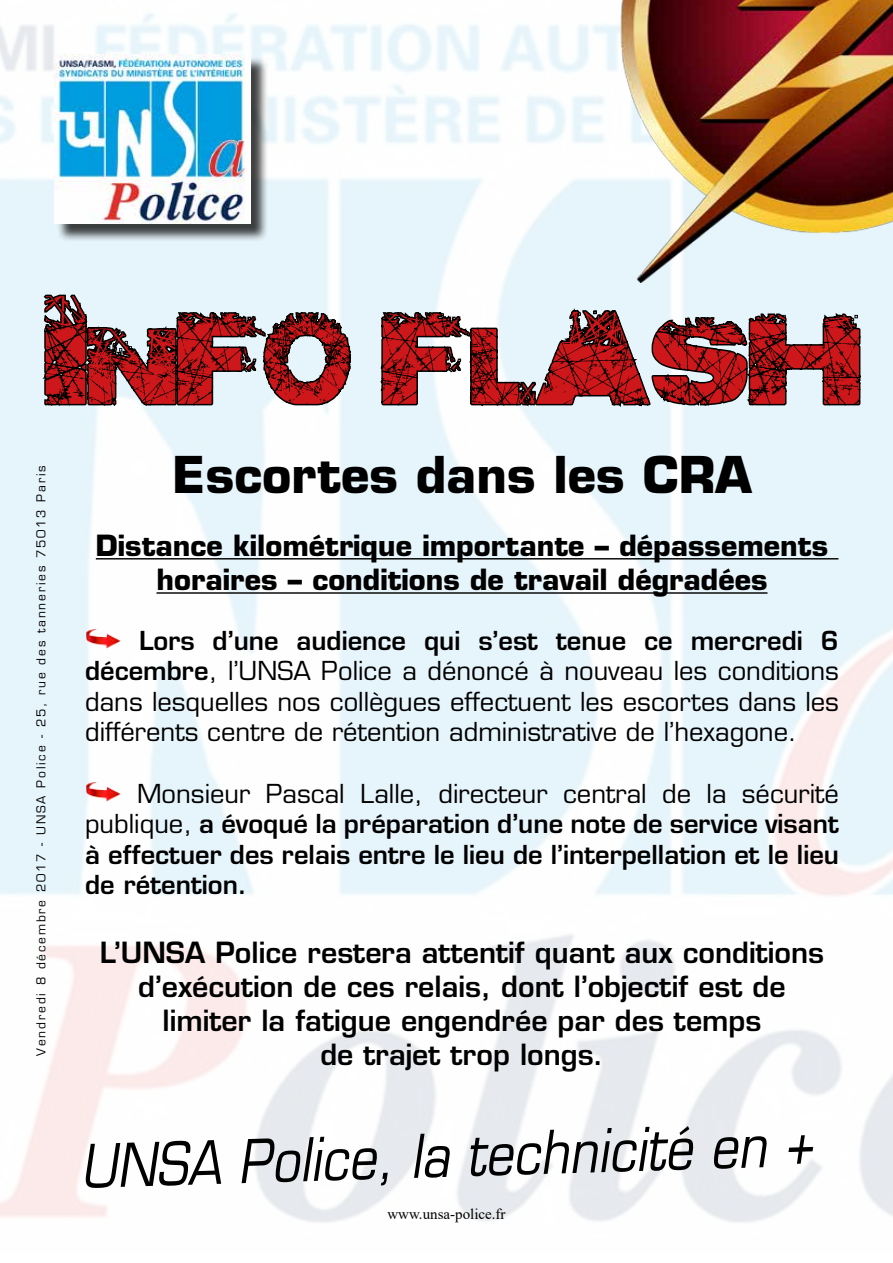
<style>
.page{position:relative;width:893px;height:1263px;background:#fff}
.page>*{position:absolute;margin:0;border:0;box-sizing:border-box;transform-origin:0 0}
.t1{font:144px "Actionofthe Time New";color:#cd171a;scale:.95 1}
.t2{font:italic 58.5px "Eurostile LT Std";color:#000;scale:.85 1}
.t3{font:700 49.5px "Eurostile LT Std";color:#000}
.t4{font:600 28.5px/34.2px "Eurostile LT Std";color:#000;text-align:center}
.t5{font:700 28.5px/34.2px "Eurostile LT Std";color:#000;text-align:center}
.t6{font:25.5px/30.6px "Eurostile LT Std";color:#000;text-align:justify}
.t7{font:600 25.5px/30.6px "Eurostile LT Std";color:#000;text-align:justify}
.t8{font:15px "Times New Roman";color:#000}
.t9{font:12px "Eurostile LT Std";letter-spacing:.15em;color:#000}
.s1{font-weight:600}
.s2{font-weight:400}
</style>
<div class="page">
<div style="left:56px;top:56px;width:212px;height:187px;background:#000;opacity:.75"></div>
<img style="left:54px;top:54px;width:196px;height:170px">
<hr style="left:96px;top:558px;width:742px;height:1px;background:#000">
<hr style="left:157px;top:592px;width:610px;height:2px;background:#000">
<img style="left:85px;top:628px;width:36px;height:21px">
<img style="left:85px;top:781px;width:36px;height:21px">
<img style="left:574px;top:0;width:319px;height:282px">
<svg style="left:39px;top:292px;width:316px;height:121px"></svg>
<svg style="left:376px;top:266px;width:487px;height:202px"></svg>
<h1 class="t1" style="left:43px;top:278px;width:865px">Info flash</h1>
<p class="t9" style="left:34px;top:1056px;width:592px;rotate:-90deg">Vendredi 8 décembre 2017 - UNSA Police - 25, rue des tanneries 75013 Paris</p>
<h3 class="t3" style="left:172px;top:444px;width:581px">Escortes dans les CRA</h3>
<p class="t5" style="left:96px;top:528px;width:734px">Distance kilométrique importante – dépassements horaires – conditions de travail dégradées</p>
<p class="t6" style="left:85px;top:625px;width:755px;text-indent:54px"><span class="s1">Lors d’une audience qui s’est tenue ce mercredi 6 décembre</span>, l’UNSA Police a dénoncé à nouveau les conditions dans lesquelles nos collègues effectuent les escortes dans les différents centre de rétention administrative de l’hexagone.</p>
<p class="t7" style="left:85px;top:778px;width:755px;text-indent:52px"><span class="s2">Monsieur Pascal Lalle, directeur central de la sécurité publique,</span> a évoqué la préparation d’une note de service visant à effectuer des relais entre le lieu de l’interpellation et le lieu de rétention.</p>
<p class="t4" style="left:100px;top:935px;width:726px">L’UNSA Police restera attentif quant aux conditions d’exécution de ces relais, dont l’objectif est de limiter la fatigue engendrée par des temps<br>de trajet trop longs.</p>
<h2 class="t2" style="left:79px;top:1133px;width:863px;rotate:-2deg">UNSA Police, la technicité en +</h2>
<p class="t8" style="left:387px;top:1203px;width:120px">www.unsa-police.fr</p>
</div>
